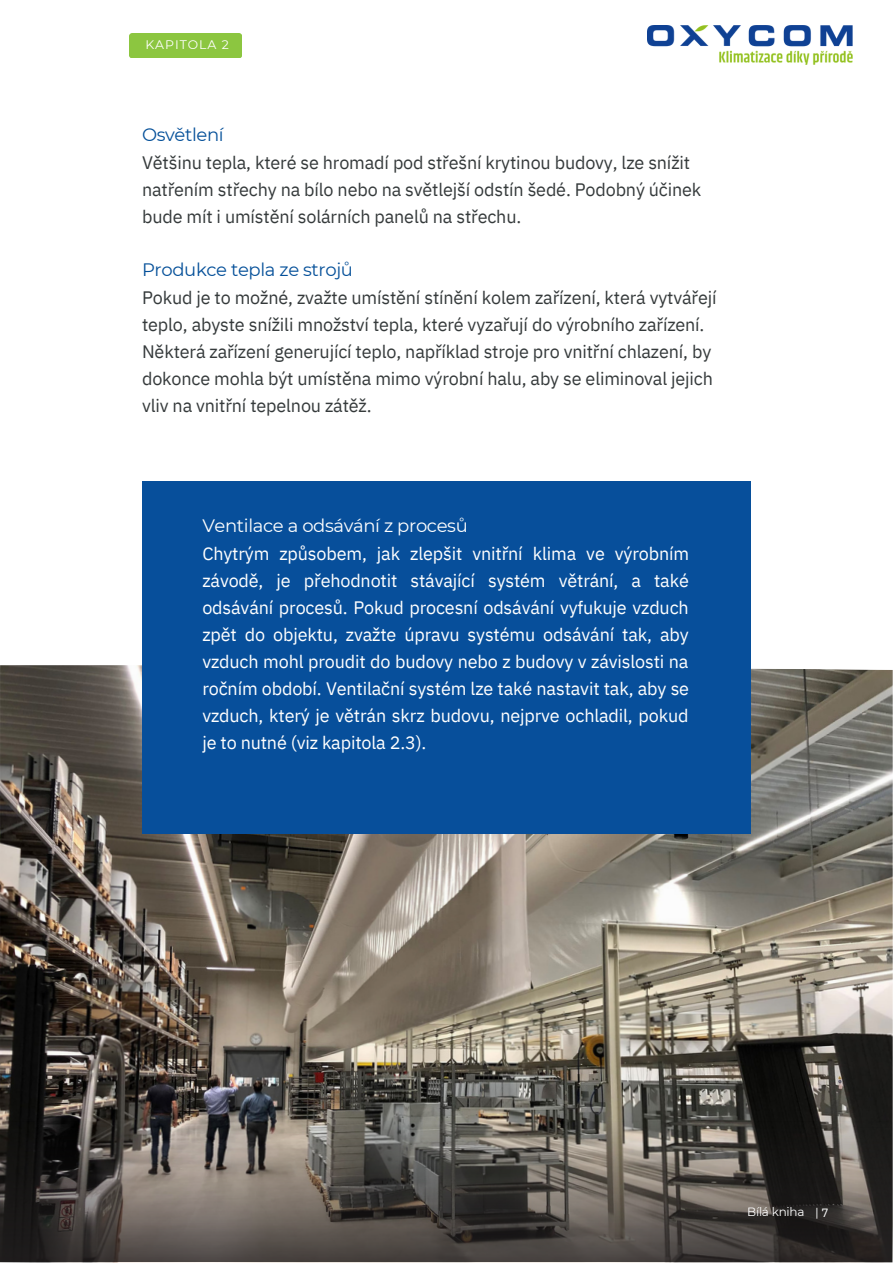
<style>
.page{position:relative;width:893px;height:1264px;background:#fff}
.page>*{position:absolute;margin:0;border:0;box-sizing:border-box;transform-origin:0 0}
.t1{font:18px/27px "IBM Plex Sans";letter-spacing:-.01em;color:#353a3b}
.t2{font:18px/27px "IBM Plex Sans";letter-spacing:-.01em;color:#fff;text-align:justify}
.t3{font:18px "Montserrat";letter-spacing:-.02em;color:#055099}
.t4{font:18px "Montserrat";letter-spacing:-.02em;color:#fff}
.t5{font:12.45px "Montserrat";letter-spacing:.08em;color:#fff}
.t6{font:12px "Montserrat";letter-spacing:-.02em;color:#fff}
.t7{font:12px "IBM Plex Sans";color:#fff}
</style>
<div class="page">
<img style="left:0;top:665px;width:892px;height:597px">
<div style="left:142px;top:481px;width:608px;height:352px;background:#074f9b"></div>
<img style="left:0;top:1121px;width:891px;height:139px">
<div style="left:129px;top:33px;width:113px;height:25px;background:#8cc640;border-radius:4px"></div>
<img style="left:647px;top:26px;width:205px;height:39px">
<p class="t5" style="left:145px;top:37px;width:85px">KAPITOLA 2</p>
<p class="t3" style="left:142px;top:124px;width:83px">Osvětlení</p>
<p class="t1" style="left:142px;top:149px;width:561px">Většinu tepla, které se hromadí pod střešní krytinou budovy, lze snížit natřením střechy na bílo nebo na světlejší odstín šedé. Podobný účinek bude mít i umístění solárních panelů na střechu.</p>
<p class="t3" style="left:142px;top:259px;width:212px">Produkce tepla ze strojů</p>
<p class="t1" style="left:142px;top:284px;width:576px">Pokud je to možné, zvažte umístění stínění kolem zařízení, která vytvářejí teplo, abyste snížili množství tepla, které vyzařují do výrobního zařízení.<br>Některá zařízení generující teplo, například stroje pro vnitřní chlazení, by dokonce mohla být umístěna mimo výrobní halu, aby se eliminoval jejich vliv na vnitřní tepelnou zátěž.</p>
<p class="t4" style="left:202px;top:514px;width:267px">Ventilace a odsávání z procesů</p>
<p class="t2" style="left:202px;top:539px;width:488px">Chytrým způsobem, jak zlepšit vnitřní klima ve výrobním závodě, je přehodnotit stávající systém větrání, a také odsávání procesů. Pokud procesní odsávání vyfukuje vzduch zpět do objektu, zvažte úpravu systému odsávání tak, aby vzduch mohl proudit do budovy nebo z budovy v závislosti na ročním období. Ventilační systém lze také nastavit tak, aby se vzduch, který je větrán skrz budovu, nejprve ochladil, pokud je to nutné (viz kapitola 2.3).</p>
<p class="t6" style="left:747px;top:1204px;width:59px">Bílá kniha</p>
<p class="t7" style="left:815px;top:1204px;width:15px">|7</p>
</div>
